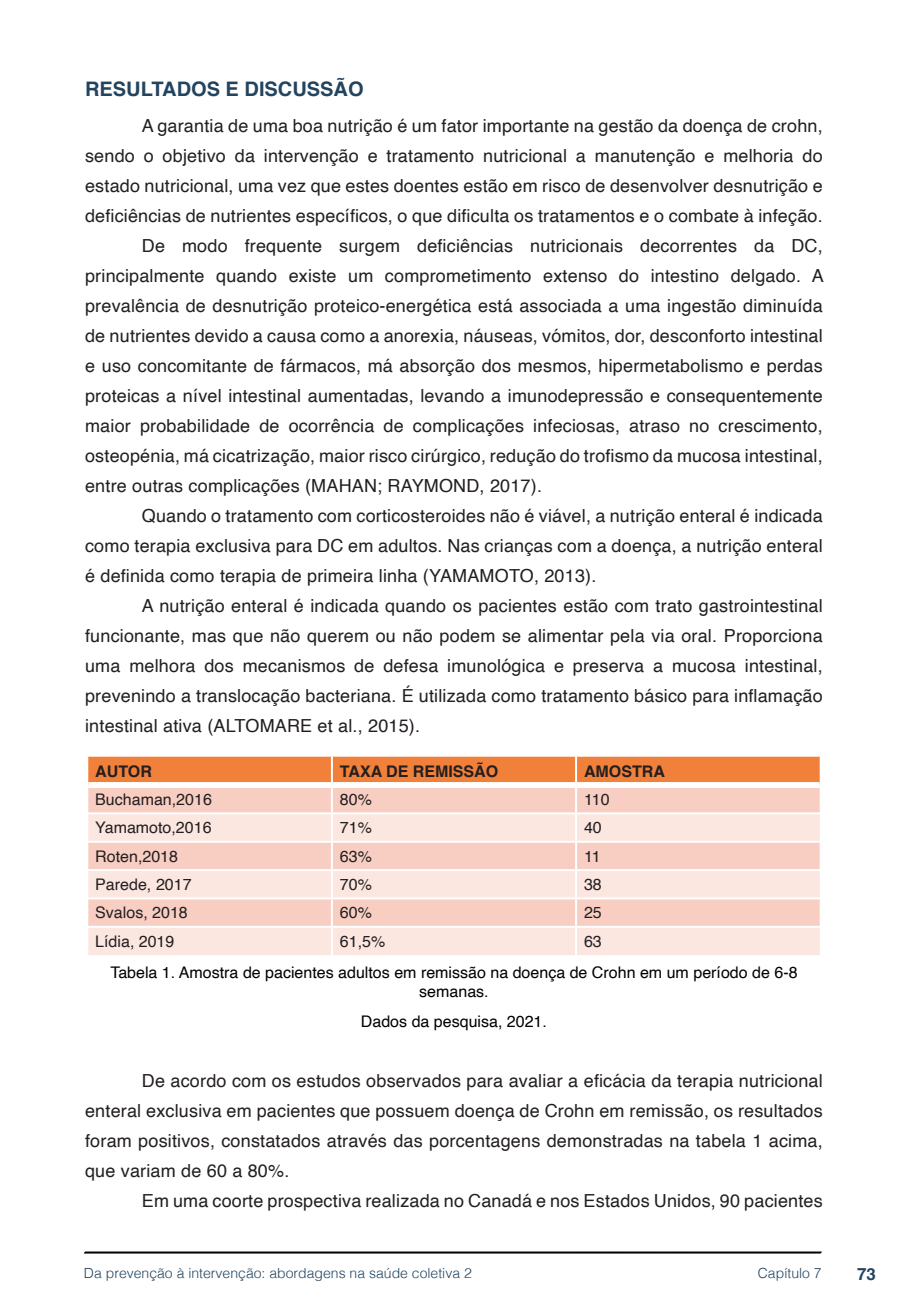
<style>
.page{position:relative;width:908px;height:1304px;background:#fff}
.page>*{position:absolute;margin:0;border:0;box-sizing:border-box;transform-origin:0 0}
.t1{font:700 20px "Helvetica";color:#23445f}
.t2{font:18px/30px "Helvetica";letter-spacing:.01em;color:#231f20;text-align:justify}
.t3{font:700 16.8px "Helvetica";color:#23445f}
.t4{font:16px/19.2px "Helvetica";color:#000;text-align:center}
.t5{font:16px "Helvetica";color:#231f20}
.t6{font:700 16px "Helvetica";color:#231f20}
.t7{font:300 14px "Helvetica";color:#23445f}
</style>
<div class="page">
<svg style="left:84px;top:1251px;width:737px;height:3px;background:#515151"></svg>
<div style="left:88px;top:757px;width:731px;height:25px;background:#f1803b"></div>
<div style="left:88px;top:788px;width:731px;height:24px;background:#f8cec3"></div>
<svg style="left:88px;top:814px;width:731px;height:141px;background:#f9dcd4"></svg>
<hr style="left:331px;top:757px;width:2px;height:25px;background:#fff">
<hr style="left:574px;top:757px;width:2px;height:25px;background:#fff">
<hr style="left:331px;top:788px;width:2px;height:24px;background:#fff">
<hr style="left:574px;top:788px;width:2px;height:24px;background:#fff">
<hr style="left:331px;top:814px;width:2px;height:27px;background:#fff">
<hr style="left:574px;top:814px;width:2px;height:27px;background:#fff">
<hr style="left:86px;top:841px;width:246px;height:2px;background:#fff">
<hr style="left:332px;top:841px;width:243px;height:2px;background:#fff">
<hr style="left:331px;top:843px;width:2px;height:26px;background:#fff">
<hr style="left:575px;top:841px;width:246px;height:2px;background:#fff">
<hr style="left:574px;top:843px;width:2px;height:26px;background:#fff">
<hr style="left:86px;top:869px;width:246px;height:2px;background:#fff">
<hr style="left:332px;top:869px;width:243px;height:2px;background:#fff">
<hr style="left:331px;top:871px;width:2px;height:26px;background:#fff">
<hr style="left:575px;top:869px;width:246px;height:2px;background:#fff">
<hr style="left:574px;top:871px;width:2px;height:26px;background:#fff">
<hr style="left:86px;top:897px;width:246px;height:2px;background:#fff">
<hr style="left:332px;top:897px;width:243px;height:2px;background:#fff">
<hr style="left:331px;top:899px;width:2px;height:27px;background:#fff">
<hr style="left:575px;top:897px;width:246px;height:2px;background:#fff">
<hr style="left:574px;top:899px;width:2px;height:27px;background:#fff">
<hr style="left:86px;top:926px;width:246px;height:2px;background:#fff">
<hr style="left:332px;top:926px;width:243px;height:2px;background:#fff">
<hr style="left:331px;top:928px;width:2px;height:27px;background:#fff">
<hr style="left:575px;top:926px;width:246px;height:2px;background:#fff">
<hr style="left:574px;top:928px;width:2px;height:27px;background:#fff">
<p class="t1" style="left:85px;top:77px;width:280px">RESULTADOS E DISCUSSÃO</p>
<p class="t2" style="left:142px;top:111px;width:682px">A garantia de uma boa nutrição é um fator importante na gestão da doença de crohn,</p>
<p class="t2" style="left:85px;top:141px;width:738px">sendo o objetivo da intervenção e tratamento nutricional a manutenção e melhoria do</p>
<p class="t2" style="left:85px;top:171px;width:738px">estado nutricional, uma vez que estes doentes estão em risco de desenvolver desnutrição e</p>
<p class="t2" style="left:85px;top:201px;width:738px">deficiências de nutrientes específicos, o que dificulta os tratamentos e o combate à infeção.</p>
<p class="t2" style="left:142px;top:231px;width:682px">De modo frequente surgem deficiências nutricionais decorrentes da DC,</p>
<p class="t2" style="left:85px;top:261px;width:739px">principalmente quando existe um comprometimento extenso do intestino delgado. A</p>
<p class="t2" style="left:85px;top:291px;width:738px">prevalência de desnutrição proteico-energética está associada a uma ingestão diminuída</p>
<p class="t2" style="left:85px;top:321px;width:738px">de nutrientes devido a causa como a anorexia, náuseas, vómitos, dor, desconforto intestinal</p>
<p class="t2" style="left:85px;top:351px;width:738px">e uso concomitante de fármacos, má absorção dos mesmos, hipermetabolismo e perdas</p>
<p class="t2" style="left:85px;top:381px;width:738px">proteicas a nível intestinal aumentadas, levando a imunodepressão e consequentemente</p>
<p class="t2" style="left:85px;top:411px;width:738px">maior probabilidade de ocorrência de complicações infeciosas, atraso no crescimento,</p>
<p class="t2" style="left:85px;top:441px;width:738px">osteopénia, má cicatrização, maior risco cirúrgico, redução do trofismo da mucosa intestinal,</p>
<p class="t2" style="left:85px;top:471px;width:458px">entre outras complicações (MAHAN; RAYMOND, 2017).</p>
<p class="t2" style="left:142px;top:501px;width:682px">Quando o tratamento com corticosteroides não é viável, a nutrição enteral é indicada</p>
<p class="t2" style="left:85px;top:531px;width:738px">como terapia exclusiva para DC em adultos. Nas crianças com a doença, a nutrição enteral</p>
<p class="t2" style="left:85px;top:561px;width:512px">é definida como terapia de primeira linha (YAMAMOTO, 2013).</p>
<p class="t2" style="left:142px;top:591px;width:682px">A nutrição enteral é indicada quando os pacientes estão com trato gastrointestinal</p>
<p class="t2" style="left:85px;top:621px;width:738px">funcionante, mas que não querem ou não podem se alimentar pela via oral. Proporciona</p>
<p class="t2" style="left:85px;top:651px;width:738px">uma melhora dos mecanismos de defesa imunológica e preserva a mucosa intestinal,</p>
<p class="t2" style="left:85px;top:681px;width:738px">prevenindo a translocação bacteriana. É utilizada como tratamento básico para inflamação</p>
<p class="t2" style="left:85px;top:711px;width:336px">intestinal ativa (ALTOMARE et al., 2015).</p>
<p class="t6" style="left:95px;top:761px;width:58px">AUTOR</p>
<p class="t6" style="left:340px;top:761px;width:160px">TAXA DE REMISSÃO</p>
<p class="t6" style="left:583px;top:761px;width:82px">AMOSTRA</p>
<p class="t5" style="left:95px;top:787px;width:118px">Buchaman,2016</p>
<p class="t5" style="left:340px;top:787px;width:34px">80%</p>
<p class="t5" style="left:583px;top:787px;width:27px">110</p>
<p class="t5" style="left:95px;top:815px;width:118px">Yamamoto,2016</p>
<p class="t5" style="left:340px;top:815px;width:34px">71%</p>
<p class="t5" style="left:583px;top:815px;width:19px">40</p>
<p class="t5" style="left:95px;top:844px;width:84px">Roten,2018</p>
<p class="t5" style="left:340px;top:844px;width:34px">63%</p>
<p class="t5" style="left:583px;top:844px;width:18px">11</p>
<p class="t5" style="left:95px;top:872px;width:98px">Parede, 2017</p>
<p class="t5" style="left:340px;top:872px;width:34px">70%</p>
<p class="t5" style="left:583px;top:872px;width:19px">38</p>
<p class="t5" style="left:95px;top:900px;width:94px">Svalos, 2018</p>
<p class="t5" style="left:340px;top:900px;width:34px">60%</p>
<p class="t5" style="left:583px;top:900px;width:19px">25</p>
<p class="t5" style="left:95px;top:929px;width:81px">Lídia, 2019</p>
<p class="t5" style="left:340px;top:929px;width:47px">61,5%</p>
<p class="t5" style="left:583px;top:929px;width:19px">63</p>
<p class="t4" style="left:110px;top:963px;width:688px">Tabela 1. Amostra de pacientes adultos em remissão na doença de Crohn em um período de 6-8 semanas.</p>
<p class="t4" style="left:361px;top:1013px;width:187px">Dados da pesquisa, 2021.</p>
<p class="t2" style="left:85px;top:1067px;width:738px;text-indent:57px">De acordo com os estudos observados para avaliar a eficácia da terapia nutricional enteral exclusiva em pacientes que possuem doença de Crohn em remissão, os resultados foram positivos, constatados através das porcentagens demonstradas na tabela 1 acima, que variam de 60 a 80%.</p>
<p class="t2" style="left:142px;top:1187px;width:682px">Em uma coorte prospectiva realizada no Canadá e nos Estados Unidos, 90 pacientes</p>
<p class="t7" style="left:84px;top:1261px;width:389px">Da prevenção à intervenção: abordagens na saúde coletiva 2</p>
<p class="t7" style="left:757px;top:1261px;width:65px">Capítulo 7</p>
<p class="t3" style="left:856px;top:1264px;width:20px">73</p>
</div>
